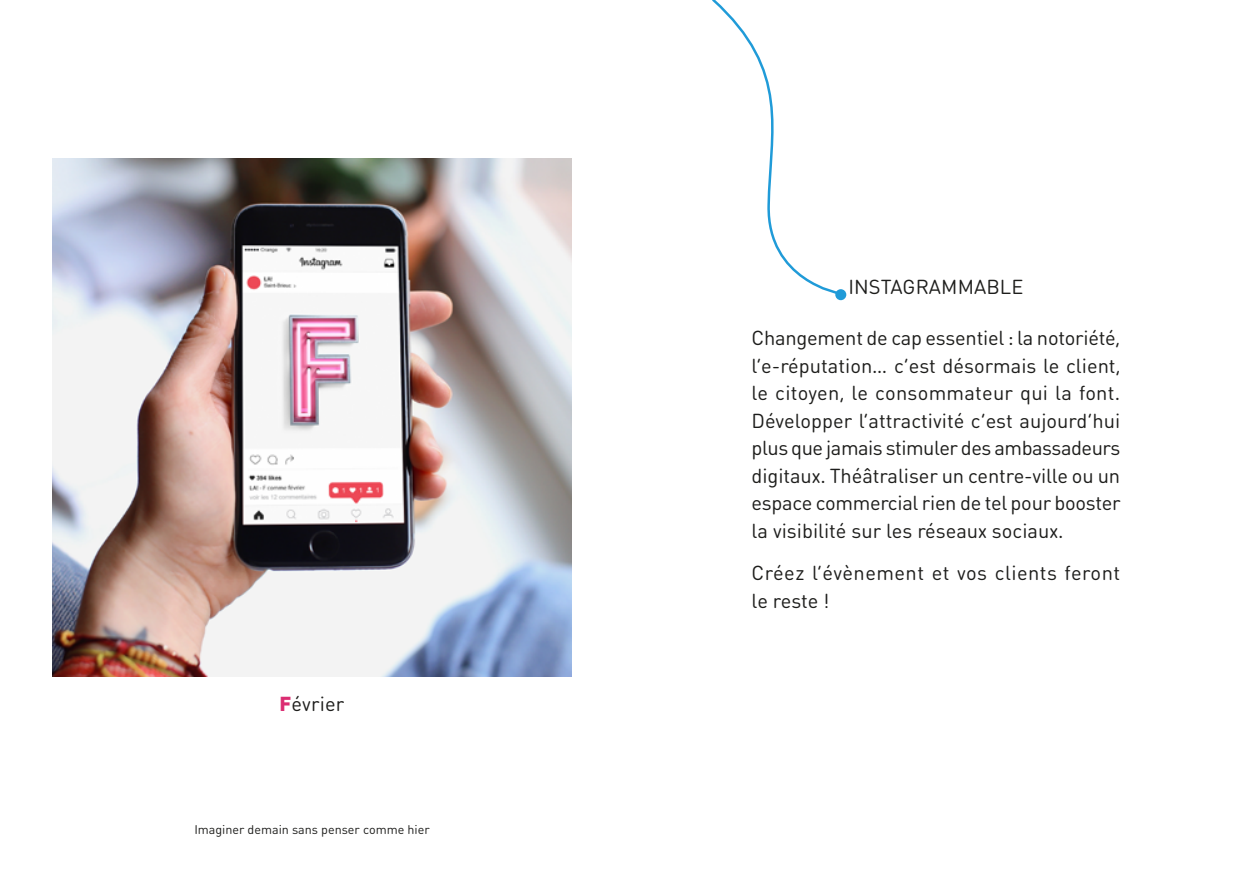
<style>
.page{position:relative;width:1248px;height:886px;background:#fff}
.page>*{position:absolute;margin:0;border:0;box-sizing:border-box;transform-origin:0 0}
.t1{font:20px/27.5px "DIN Round OT";color:#1d1d1b;text-align:justify}
.t2{font:20px/27.5px "DIN Round OT";letter-spacing:.025em;color:#1d1d1b}
.t3{font:12.5px "DIN Round OT";color:#1d1d1b}
.s1{font-family:"DIN";font-weight:900;color:#db2d72}
</style>
<div class="page">
<img style="left:53px;top:159px;width:518px;height:517px">
<svg style="left:712px;top:0;width:124px;height:294px"></svg>
<div style="left:835px;top:289px;width:11px;height:11px;background:#209bd8;border-radius:50%"></div>
<p class="t1" style="left:279px;top:689px;width:66px"><span class="s1">F</span>évrier</p>
<p class="t3" style="left:194px;top:821px;width:237px">Imaginer demain sans penser comme hier</p>
<p class="t1" style="left:848px;top:272px;width:176px">INSTAGRAMMABLE</p>
<p class="t1" style="left:751px;top:324px;width:370px">Changement de cap essentiel : la notoriété, l’e-réputation… c’est désormais le client, le citoyen, le consommateur qui la font.<br>Développer l’attractivité c’est aujourd’hui plus que jamais stimuler des ambassadeurs digitaux. Théâtraliser un centre-ville ou un espace commercial rien de tel pour booster la visibilité sur les réseaux sociaux.</p>
<p class="t2" style="left:751px;top:559px;width:370px">Créez l’évènement et vos clients feront le reste !</p>
</div>
